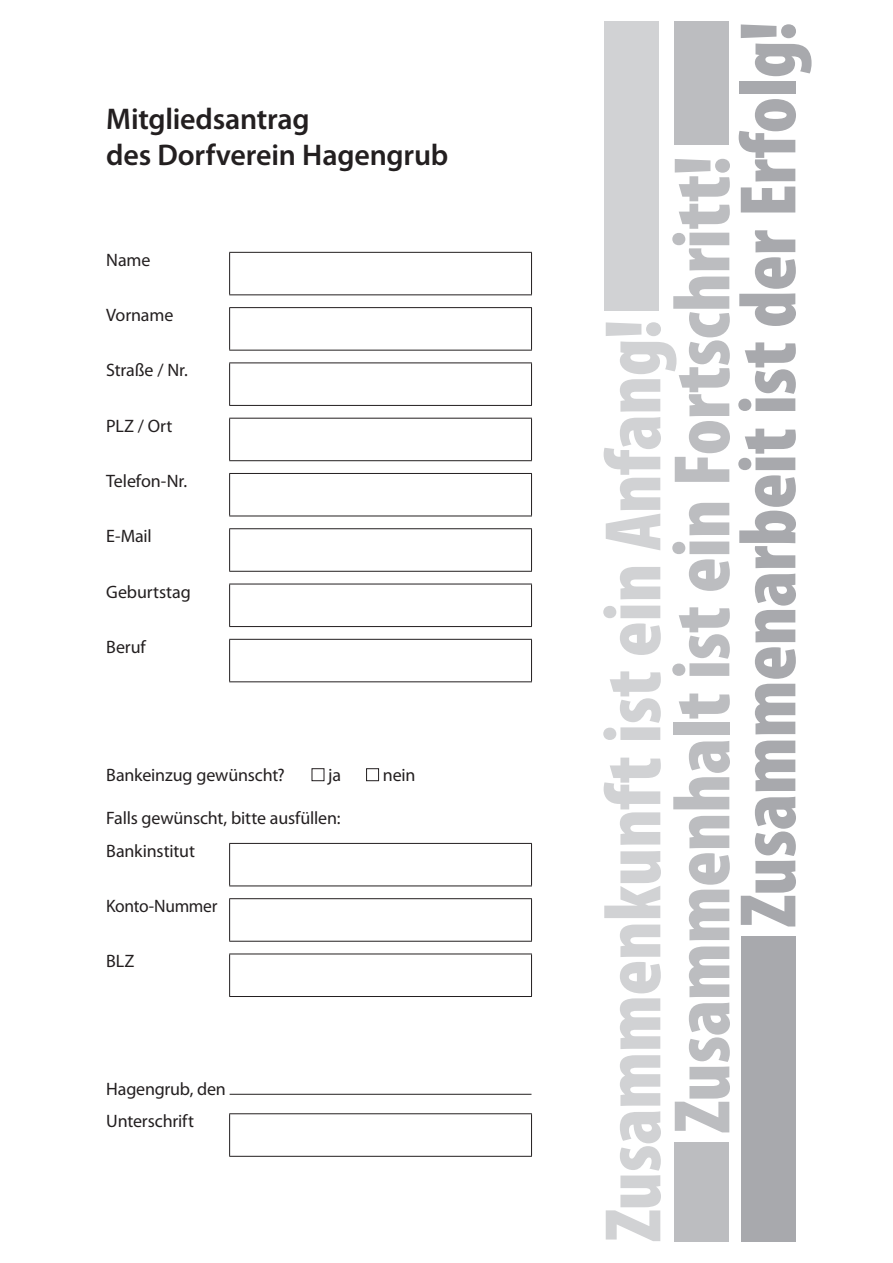
<style>
.page{position:relative;width:893px;height:1263px;background:#fff}
.page>*{position:absolute;margin:0;border:0;box-sizing:border-box;transform-origin:0 0}
.t1{font:900 condensed 81px "Myriad Pro";letter-spacing:-.005em;color:#bcbdc0}
.t2{font:900 condensed 81px "Myriad Pro";letter-spacing:-.005em;color:#a8a9ad}
.t3{font:900 condensed 81px "Myriad Pro";letter-spacing:-.005em;color:#d1d2d4}
.t4{font:600 30px/36px "Myriad Pro";letter-spacing:-.01em;color:#231f20}
.t5{font:18px/32.7px "Myriad Pro";letter-spacing:-.01em;color:#231f20}
</style>
<div class="page">
<div style="left:604px;top:21px;width:55px;height:289px;background:#d1d2d4"></div>
<div style="left:674px;top:21px;width:55px;height:124px;background:#bcbdc0"></div>
<div style="left:674px;top:1142px;width:55px;height:100px;background:#bcbdc0"></div>
<div style="left:741px;top:936px;width:54px;height:306px;background:#a8a9ad"></div>
<hr style="left:531px;top:253px;width:1px;height:41px;background:#231f20">
<hr style="left:531px;top:308px;width:1px;height:42px;background:#231f20">
<hr style="left:531px;top:363px;width:1px;height:42px;background:#231f20">
<hr style="left:531px;top:419px;width:1px;height:41px;background:#231f20">
<hr style="left:531px;top:474px;width:1px;height:42px;background:#231f20">
<hr style="left:531px;top:529px;width:1px;height:42px;background:#231f20">
<hr style="left:531px;top:584px;width:1px;height:42px;background:#231f20">
<hr style="left:531px;top:640px;width:1px;height:41px;background:#231f20">
<hr style="left:229px;top:252px;width:303px;height:1px;background:#231f20">
<hr style="left:229px;top:253px;width:1px;height:41px;background:#231f20">
<hr style="left:229px;top:294px;width:303px;height:1px;background:#231f20">
<hr style="left:229px;top:307px;width:303px;height:1px;background:#231f20">
<hr style="left:229px;top:308px;width:1px;height:42px;background:#231f20">
<hr style="left:229px;top:350px;width:303px;height:1px;background:#231f20">
<hr style="left:229px;top:362px;width:303px;height:1px;background:#231f20">
<hr style="left:229px;top:363px;width:1px;height:42px;background:#231f20">
<hr style="left:229px;top:405px;width:303px;height:1px;background:#231f20">
<hr style="left:229px;top:418px;width:303px;height:1px;background:#231f20">
<hr style="left:229px;top:419px;width:1px;height:41px;background:#231f20">
<hr style="left:229px;top:460px;width:303px;height:1px;background:#231f20">
<hr style="left:229px;top:473px;width:303px;height:1px;background:#231f20">
<hr style="left:229px;top:474px;width:1px;height:42px;background:#231f20">
<hr style="left:229px;top:516px;width:303px;height:1px;background:#231f20">
<hr style="left:229px;top:528px;width:303px;height:1px;background:#231f20">
<hr style="left:229px;top:529px;width:1px;height:42px;background:#231f20">
<hr style="left:229px;top:571px;width:303px;height:1px;background:#231f20">
<hr style="left:229px;top:584px;width:303px;height:1px;background:#231f20">
<hr style="left:229px;top:584px;width:1px;height:42px;background:#231f20">
<hr style="left:229px;top:626px;width:303px;height:1px;background:#231f20">
<hr style="left:229px;top:639px;width:303px;height:1px;background:#231f20">
<hr style="left:229px;top:640px;width:1px;height:41px;background:#231f20">
<hr style="left:229px;top:681px;width:303px;height:1px;background:#231f20">
<div style="left:312px;top:768px;width:12px;height:13px;border:1px solid #231f20"></div>
<div style="left:366px;top:768px;width:13px;height:13px;border:1px solid #231f20"></div>
<hr style="left:531px;top:844px;width:1px;height:41px;background:#231f20">
<hr style="left:531px;top:899px;width:1px;height:42px;background:#231f20">
<hr style="left:531px;top:954px;width:1px;height:42px;background:#231f20">
<hr style="left:229px;top:843px;width:303px;height:1px;background:#231f20">
<hr style="left:229px;top:844px;width:1px;height:41px;background:#231f20">
<hr style="left:229px;top:885px;width:303px;height:1px;background:#231f20">
<hr style="left:229px;top:898px;width:303px;height:1px;background:#231f20">
<hr style="left:229px;top:899px;width:1px;height:42px;background:#231f20">
<hr style="left:229px;top:941px;width:303px;height:1px;background:#231f20">
<hr style="left:229px;top:953px;width:303px;height:1px;background:#231f20">
<hr style="left:229px;top:954px;width:1px;height:42px;background:#231f20">
<hr style="left:229px;top:996px;width:303px;height:1px;background:#231f20">
<hr style="left:230px;top:1094px;width:301px;height:1px;background:#231f20">
<hr style="left:531px;top:1114px;width:1px;height:42px;background:#231f20">
<hr style="left:229px;top:1113px;width:303px;height:1px;background:#231f20">
<hr style="left:229px;top:1114px;width:1px;height:42px;background:#231f20">
<hr style="left:229px;top:1156px;width:303px;height:1px;background:#231f20">
<h2 class="t4" style="left:106px;top:100px;width:344px">Mitgliedsantrag<br>des Dorfverein Hagengrub</h2>
<p class="t5" style="left:106px;top:243px;width:46px">Name</p>
<p class="t5" style="left:106px;top:298px;width:69px">Vorname</p>
<p class="t5" style="left:106px;top:354px;width:83px">Straße / Nr.</p>
<p class="t5" style="left:106px;top:409px;width:68px">PLZ / Ort</p>
<p class="t5" style="left:106px;top:464px;width:82px">Telefon-Nr.</p>
<p class="t5" style="left:106px;top:520px;width:47px">E-Mail</p>
<p class="t5" style="left:106px;top:575px;width:86px">Geburtstag</p>
<p class="t5" style="left:106px;top:630px;width:41px">Beruf</p>
<p class="t5" style="left:106px;top:758px;width:180px">Bankeinzug gewünscht?</p>
<p class="t5" style="left:328px;top:758px;width:14px">ja</p>
<p class="t5" style="left:383px;top:758px;width:34px">nein</p>
<p class="t5" style="left:106px;top:802px;width:236px">Falls gewünscht, bitte ausfüllen:<br>Bankinstitut</p>
<p class="t5" style="left:106px;top:889px;width:113px">Konto-Nummer</p>
<p class="t5" style="left:106px;top:945px;width:30px">BLZ</p>
<p class="t5" style="left:106px;top:1072px;width:121px">Hagengrub, den<br>Unterschrift</p>
<h1 class="t1" style="left:650px;top:1133px;width:979px;rotate:-90deg">Zusammenhalt ist ein Fortschritt!</h1>
<h1 class="t3" style="left:581px;top:1242px;width:924px;rotate:-90deg">Zusammenkunft ist ein Anfang!</h1>
<h1 class="t2" style="left:716px;top:927px;width:907px;rotate:-90deg">Zusammenarbeit ist der Erfolg!</h1>
</div>
